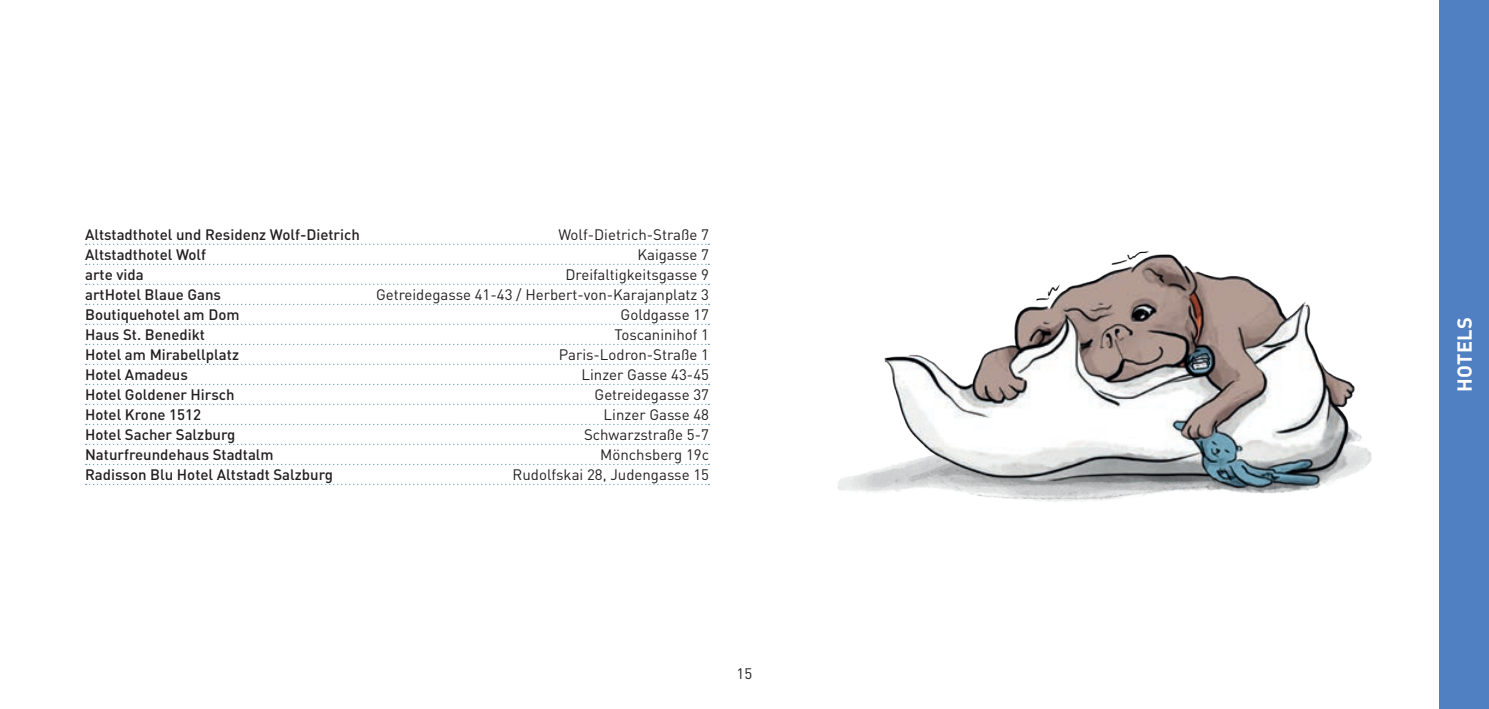
<style>
.page{position:relative;width:1489px;height:709px;background:#fff}
.page>*{position:absolute;margin:0;border:0;box-sizing:border-box;transform-origin:0 0}
.t1{font:700 20px "DIN Pro";letter-spacing:.01em;color:#fff}
.t2{font:500 15px "DIN Pro";color:#231f20}
.t3{font:15px "DIN Pro";color:#231f20}
</style>
<div class="page">
<div style="left:1439px;top:0;width:49px;height:709px;background:#5080c1"></div>
<img style="left:838px;top:251px;width:534px;height:251px">
<svg style="left:86px;top:244px;width:623px;height:1px"></svg>
<svg style="left:86px;top:264px;width:623px;height:1px"></svg>
<svg style="left:86px;top:284px;width:623px;height:1px"></svg>
<svg style="left:86px;top:304px;width:623px;height:1px"></svg>
<svg style="left:86px;top:324px;width:623px;height:1px"></svg>
<svg style="left:86px;top:344px;width:623px;height:1px"></svg>
<svg style="left:86px;top:364px;width:623px;height:1px"></svg>
<svg style="left:86px;top:384px;width:623px;height:1px"></svg>
<svg style="left:86px;top:404px;width:623px;height:1px"></svg>
<svg style="left:86px;top:424px;width:623px;height:1px"></svg>
<svg style="left:86px;top:444px;width:623px;height:1px"></svg>
<svg style="left:86px;top:464px;width:623px;height:1px"></svg>
<svg style="left:86px;top:484px;width:623px;height:1px"></svg>
<p class="t2" style="left:85px;top:224px;width:276px">Altstadthotel und Residenz Wolf-Dietrich</p>
<p class="t3" style="left:558px;top:224px;width:152px">Wolf-Dietrich-Straße 7</p>
<p class="t2" style="left:85px;top:244px;width:123px">Altstadthotel Wolf</p>
<p class="t3" style="left:637px;top:244px;width:73px">Kaigasse 7</p>
<p class="t2" style="left:85px;top:264px;width:60px">arte vida</p>
<p class="t3" style="left:565px;top:264px;width:145px">Dreifaltigkeitsgasse 9</p>
<p class="t2" style="left:85px;top:284px;width:137px">artHotel Blaue Gans</p>
<p class="t3" style="left:376px;top:284px;width:334px">Getreidegasse 41-43 / Herbert-von-Karajanplatz 3</p>
<p class="t2" style="left:85px;top:304px;width:156px">Boutiquehotel am Dom</p>
<p class="t3" style="left:620px;top:304px;width:90px">Goldgasse 17</p>
<p class="t2" style="left:85px;top:324px;width:121px">Haus St. Benedikt</p>
<p class="t3" style="left:614px;top:324px;width:96px">Toscaninihof 1</p>
<p class="t2" style="left:85px;top:344px;width:155px">Hotel am Mirabellplatz</p>
<p class="t3" style="left:559px;top:344px;width:152px">Paris-Lodron-Straße 1</p>
<p class="t2" style="left:85px;top:364px;width:104px">Hotel Amadeus</p>
<p class="t3" style="left:581px;top:364px;width:129px">Linzer Gasse 43-45</p>
<p class="t2" style="left:85px;top:384px;width:151px">Hotel Goldener Hirsch</p>
<p class="t3" style="left:594px;top:384px;width:116px">Getreidegasse 37</p>
<p class="t2" style="left:85px;top:404px;width:118px">Hotel Krone 1512</p>
<p class="t3" style="left:603px;top:404px;width:107px">Linzer Gasse 48</p>
<p class="t2" style="left:85px;top:424px;width:152px">Hotel Sacher Salzburg</p>
<p class="t3" style="left:584px;top:424px;width:126px">Schwarzstraße 5-7</p>
<p class="t2" style="left:85px;top:444px;width:190px">Naturfreundehaus Stadtalm</p>
<p class="t3" style="left:600px;top:444px;width:110px">Mönchsberg 19c</p>
<p class="t2" style="left:85px;top:464px;width:249px">Radisson Blu Hotel Altstadt Salzburg</p>
<p class="t3" style="left:512px;top:464px;width:198px">Rudolfskai 28, Judengasse 15</p>
<p class="t3" style="left:736px;top:663px;width:17px">15</p>
<h1 class="t1" style="left:1450px;top:391px;width:76px;rotate:-90deg">HOTELS</h1>
</div>
